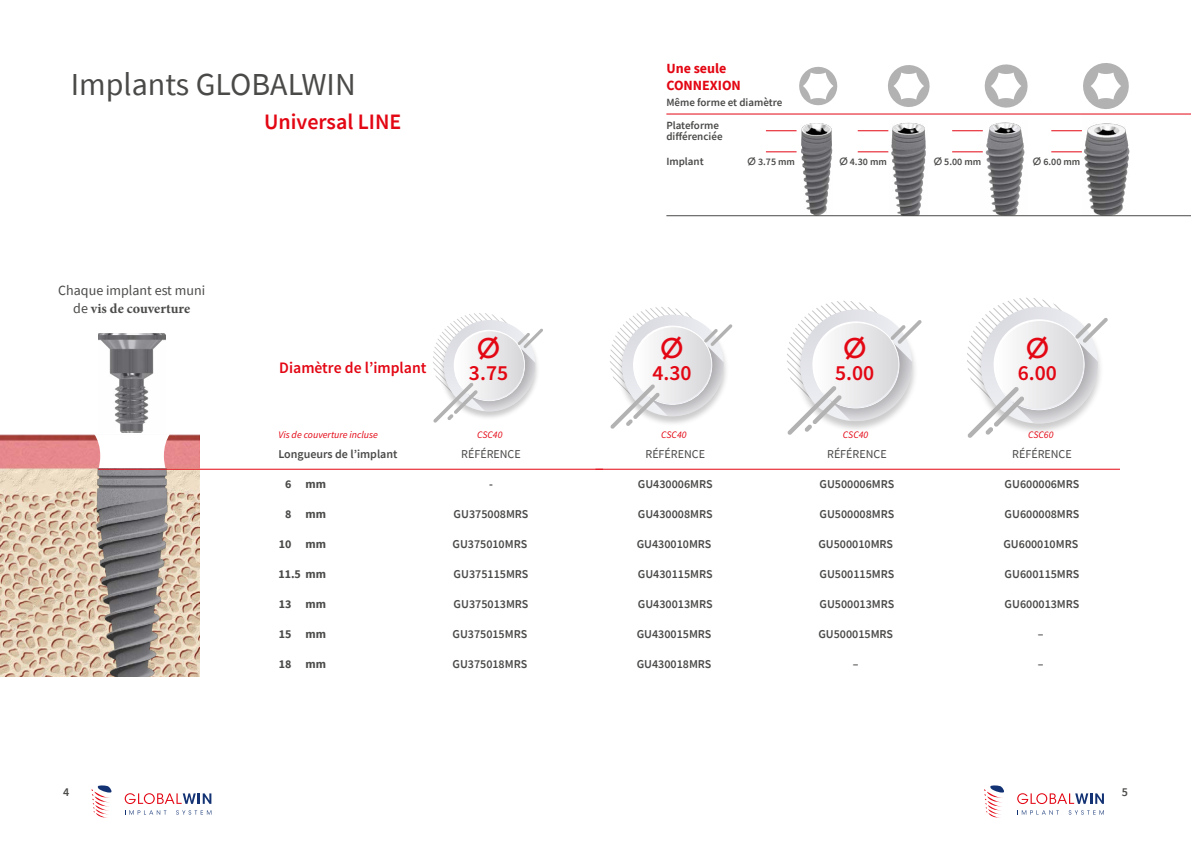
<style>
.page{position:relative;width:1191px;height:842px;background:#fff}
.page>*{position:absolute;margin:0;border:0;box-sizing:border-box;transform-origin:0 0}
.t1{font:32px "Source Sans Pro";color:#4a4a49}
.t2{font:500 27px "Avant Garde";color:#e30613}
.t3{font:600 22px "Source Sans Pro";color:#e30613}
.t4{font:600 21.6px "Source Sans Pro";color:#e30613}
.t5{font:600 16px "Source Sans Pro";color:#e30613}
.t6{font:14px "Source Sans Pro";color:#4a4a49}
.t7{font:700 14px "Minion Pro";color:#4a4a49}
.t8{font:700 14px/16.8px "Source Sans Pro";color:#e30613}
.t9{font:600 12px "Source Sans Pro";color:#4a4a49}
.t10{font:12px "Source Sans Pro";color:#4a4a49}
.t11{font:700 12px "Source Sans Pro";color:#4a4a49}
.t12{font:600 11px/11px "Source Sans Pro";color:#4a4a49}
.t13{font:italic 10px "Source Sans Pro";color:#e30613}
.t14{font:600 10px "Source Sans Pro";color:#4a4a49}
.s1{font-family:"Source Sans Pro";font-weight:400}
.s2{font-family:"Avant Garde";font-weight:500}
</style>
<div class="page">
<svg style="left:125px;top:793px;width:86px;height:11px"></svg>
<svg style="left:125px;top:810px;width:41px;height:5px"></svg>
<svg style="left:176px;top:810px;width:35px;height:5px"></svg>
<svg style="left:91px;top:785px;width:21px;height:33px"></svg>
<svg style="left:1017px;top:793px;width:87px;height:11px"></svg>
<svg style="left:1017px;top:810px;width:42px;height:5px"></svg>
<svg style="left:1068px;top:810px;width:36px;height:5px"></svg>
<svg style="left:984px;top:785px;width:20px;height:33px"></svg>
<img style="left:0;top:434px;width:199px;height:243px">
<svg style="left:94px;top:434px;width:76px;height:35px"></svg>
<svg style="left:433px;top:313px;width:110px;height:110px"></svg>
<img style="left:96px;top:469px;width:73px;height:208px">
<img style="left:98px;top:334px;width:68px;height:98px">
<hr style="left:98px;top:469px;width:505px;height:1px;background:#e30613">
<hr style="left:766px;top:151px;width:30px;height:1px;background:#e30613">
<hr style="left:766px;top:130px;width:30px;height:1px;background:#e30613">
<hr style="left:857px;top:151px;width:31px;height:1px;background:#e30613">
<hr style="left:857px;top:130px;width:31px;height:1px;background:#e30613">
<hr style="left:952px;top:151px;width:30px;height:1px;background:#e30613">
<hr style="left:952px;top:130px;width:30px;height:1px;background:#e30613">
<hr style="left:1051px;top:151px;width:31px;height:1px;background:#e30613">
<hr style="left:1051px;top:130px;width:31px;height:1px;background:#e30613">
<hr style="left:595px;top:469px;width:525px;height:1px;background:#e30613">
<img style="left:891px;top:122px;width:35px;height:93px">
<img style="left:801px;top:123px;width:31px;height:92px">
<img style="left:980px;top:122px;width:47px;height:94px">
<img style="left:1082px;top:113px;width:47px;height:103px">
<svg style="left:799px;top:66px;width:39px;height:40px"></svg>
<svg style="left:888px;top:65px;width:42px;height:42px"></svg>
<svg style="left:984px;top:64px;width:44px;height:44px"></svg>
<svg style="left:1083px;top:63px;width:46px;height:46px"></svg>
<hr style="left:666px;top:114px;width:525px;height:1px;background:#e30613">
<hr style="left:666px;top:216px;width:525px;height:1px;background:#4a4a49">
<svg style="left:610px;top:307px;width:122px;height:122px"></svg>
<svg style="left:787px;top:301px;width:134px;height:134px"></svg>
<svg style="left:967px;top:298px;width:141px;height:140px"></svg>
<h1 class="t1" style="left:71px;top:64px;width:286px">Implants GLOBALWIN</h1>
<h3 class="t3" style="left:264px;top:107px;width:139px">Universal LINE</h3>
<p class="t6" style="left:58px;top:282px;width:148px">Chaque implant est muni</p>
<p class="t7" style="left:73px;top:299px;width:118px"><span class="s1">de</span> vis de couverture</p>
<h3 class="t5" style="left:279px;top:358px;width:149px">Diamètre de l’implant</h3>
<h2 class="t2" style="left:477px;top:332px;width:24px">Ø</h2>
<h3 class="t4" style="left:469px;top:359px;width:41px">3.75</h3>
<p class="t8" style="left:666px;top:60px;width:76px">Une seule<br>CONNEXION</p>
<p class="t12" style="left:666px;top:97px;width:118px">Même forme et diamètre</p>
<p class="t12" style="left:666px;top:120px;width:58px">Plateforme différenciée</p>
<p class="t12" style="left:666px;top:155px;width:39px">Implant</p>
<p class="t14" style="left:747px;top:155px;width:49px"><span class="s2">Ø</span> 3.75 mm</p>
<p class="t14" style="left:839px;top:155px;width:49px"><span class="s2">Ø</span> 4.30 mm</p>
<p class="t14" style="left:933px;top:155px;width:49px"><span class="s2">Ø</span> 5.00 mm</p>
<p class="t14" style="left:1033px;top:155px;width:49px"><span class="s2">Ø</span> 6.00 mm</p>
<h2 class="t2" style="left:660px;top:332px;width:24px">Ø</h2>
<h3 class="t4" style="left:652px;top:359px;width:41px">4.30</h3>
<h2 class="t2" style="left:843px;top:332px;width:24px">Ø</h2>
<h3 class="t4" style="left:835px;top:359px;width:41px">5.00</h3>
<h2 class="t2" style="left:1026px;top:332px;width:24px">Ø</h2>
<h3 class="t4" style="left:1017px;top:359px;width:41px">6.00</h3>
<p class="t13" style="left:278px;top:428px;width:101px">Vis de couverture incluse</p>
<p class="t13" style="left:477px;top:428px;width:27px">CSC40</p>
<p class="t13" style="left:661px;top:428px;width:27px">CSC40</p>
<p class="t13" style="left:843px;top:428px;width:27px">CSC40</p>
<p class="t13" style="left:1028px;top:428px;width:27px">CSC60</p>
<p class="t9" style="left:278px;top:446px;width:121px">Longueurs de l’implant</p>
<p class="t11" style="left:285px;top:476px;width:42px">6 mm</p>
<p class="t11" style="left:285px;top:506px;width:42px">8 mm</p>
<p class="t11" style="left:279px;top:536px;width:49px">10 mm</p>
<p class="t11" style="left:278px;top:566px;width:49px">11.5 mm</p>
<p class="t11" style="left:279px;top:596px;width:49px">13 mm</p>
<p class="t11" style="left:279px;top:626px;width:49px">15 mm</p>
<p class="t11" style="left:279px;top:656px;width:49px">18 mm</p>
<p class="t10" style="left:461px;top:446px;width:61px">RÉFÉRENCE</p>
<p class="t9" style="left:489px;top:476px;width:5px">-</p>
<p class="t9" style="left:453px;top:506px;width:76px">GU375008MRS</p>
<p class="t9" style="left:452px;top:536px;width:76px">GU375010MRS</p>
<p class="t9" style="left:453px;top:566px;width:76px">GU375115MRS</p>
<p class="t9" style="left:453px;top:596px;width:76px">GU375013MRS</p>
<p class="t9" style="left:452px;top:626px;width:76px">GU375015MRS</p>
<p class="t9" style="left:452px;top:656px;width:76px">GU375018MRS</p>
<p class="t10" style="left:645px;top:446px;width:61px">RÉFÉRENCE</p>
<p class="t9" style="left:638px;top:476px;width:76px">GU430006MRS</p>
<p class="t9" style="left:638px;top:506px;width:76px">GU430008MRS</p>
<p class="t9" style="left:636px;top:536px;width:76px">GU430010MRS</p>
<p class="t9" style="left:638px;top:566px;width:76px">GU430115MRS</p>
<p class="t9" style="left:638px;top:596px;width:76px">GU430013MRS</p>
<p class="t9" style="left:636px;top:626px;width:76px">GU430015MRS</p>
<p class="t9" style="left:636px;top:656px;width:76px">GU430018MRS</p>
<p class="t10" style="left:827px;top:446px;width:61px">RÉFÉRENCE</p>
<p class="t9" style="left:819px;top:476px;width:76px">GU500006MRS</p>
<p class="t9" style="left:819px;top:506px;width:76px">GU500008MRS</p>
<p class="t9" style="left:818px;top:536px;width:76px">GU500010MRS</p>
<p class="t9" style="left:819px;top:566px;width:76px">GU500115MRS</p>
<p class="t9" style="left:819px;top:596px;width:76px">GU500013MRS</p>
<p class="t9" style="left:818px;top:626px;width:76px">GU500015MRS</p>
<p class="t9" style="left:853px;top:656px;width:7px">–</p>
<p class="t10" style="left:1012px;top:446px;width:61px">RÉFÉRENCE</p>
<p class="t9" style="left:1004px;top:476px;width:76px">GU600006MRS</p>
<p class="t9" style="left:1004px;top:506px;width:76px">GU600008MRS</p>
<p class="t9" style="left:1003px;top:536px;width:76px">GU600010MRS</p>
<p class="t9" style="left:1004px;top:566px;width:76px">GU600115MRS</p>
<p class="t9" style="left:1004px;top:596px;width:76px">GU600013MRS</p>
<p class="t9" style="left:1038px;top:626px;width:7px">–</p>
<p class="t9" style="left:1038px;top:656px;width:7px">–</p>
<p class="t9" style="left:63px;top:784px;width:8px">4</p>
<p class="t9" style="left:1121px;top:784px;width:8px">5</p>
</div>
